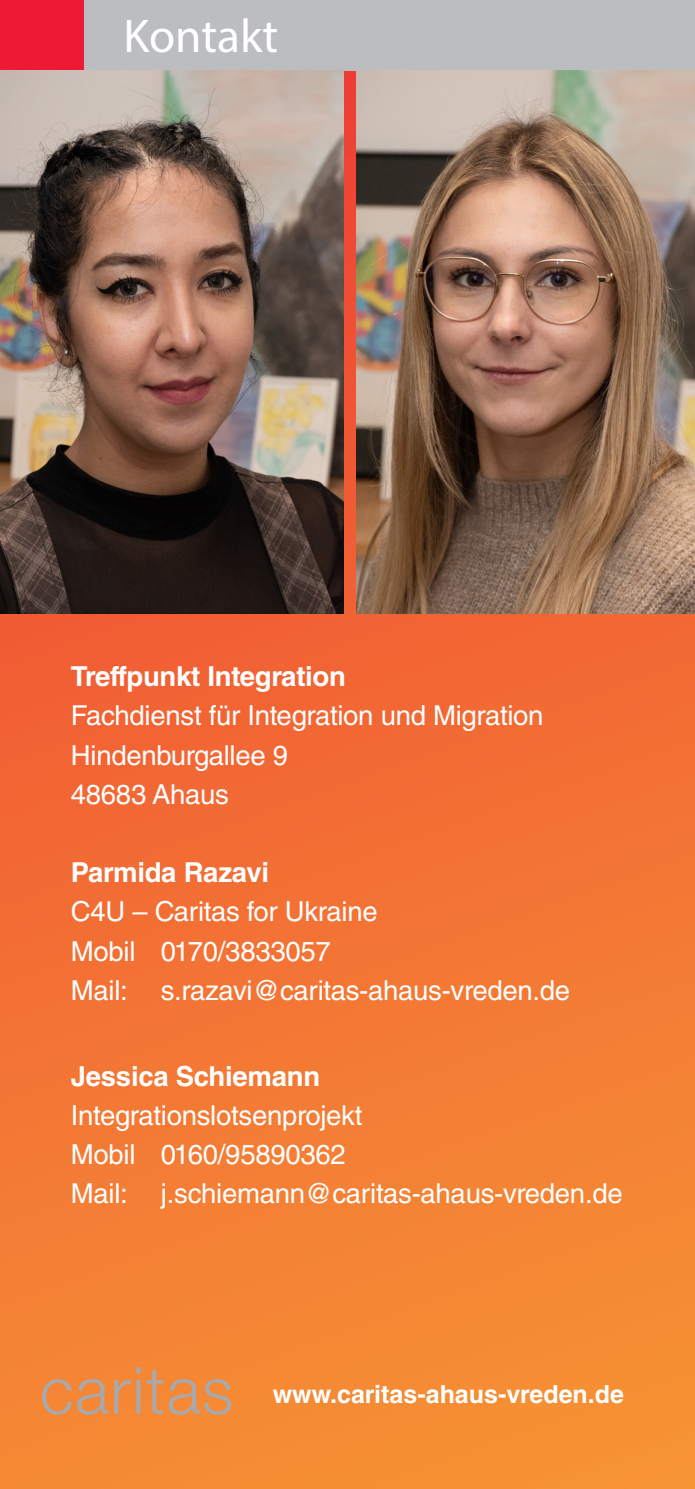
<style>
.page{position:relative;width:695px;height:1489px;background:#fff}
.page>*{position:absolute;margin:0;border:0;box-sizing:border-box;transform-origin:0 0}
.t1{font:47.5px "Myriad Pro";color:#fff}
.t2{font:27.5px "Helvetica LT Std";letter-spacing:-.01em;color:#fff}
.t3{font:700 27.5px "Helvetica LT Std";letter-spacing:-.01em;color:#fff}
.t4{font:700 25px "Helvetica LT Std";color:#fff}
</style>
<div class="page">
<div style="left:0;top:0;width:694px;height:1488px;background:linear-gradient(to bottom,#ee3d34,#f69235)"></div>
<div style="left:63px;top:0;width:631px;height:71px;background:#bcbdc0"></div>
<svg style="left:42px;top:1378px;width:66px;height:36px;background:#dd9059"></svg>
<svg style="left:114px;top:1379px;width:17px;height:34px"></svg>
<svg style="left:136px;top:1367px;width:4px;height:6px"></svg>
<svg style="left:136px;top:1379px;width:4px;height:34px"></svg>
<svg style="left:146px;top:1369px;width:17px;height:44px"></svg>
<svg style="left:169px;top:1378px;width:62px;height:36px;background:#da935d"></svg>
<div style="left:0;top:0;width:83px;height:71px;background:#ed1a33"></div>
<img style="left:0;top:71px;width:343px;height:542px">
<img style="left:356px;top:71px;width:338px;height:542px">
<p class="t1" style="left:123px;top:7px;width:156px">Kontakt</p>
<p class="t3" style="left:71px;top:659px;width:276px">Treffpunkt Integration</p>
<p class="t2" style="left:71px;top:699px;width:474px">Fachdienst für Integration und Migration</p>
<p class="t2" style="left:71px;top:739px;width:219px">Hindenburgallee 9</p>
<p class="t2" style="left:71px;top:778px;width:159px">48683 Ahaus</p>
<p class="t3" style="left:71px;top:855px;width:200px">Parmida Razavi</p>
<p class="t2" style="left:71px;top:895px;width:308px">C4U – Caritas for Ukraine</p>
<p class="t2" style="left:71px;top:934px;width:261px">Mobil 0170/3833057</p>
<p class="t2" style="left:71px;top:974px;width:500px">Mail: s.razavi@caritas-ahaus-vreden.de</p>
<p class="t3" style="left:71px;top:1059px;width:251px">Jessica Schiemann</p>
<p class="t2" style="left:71px;top:1099px;width:293px">Integrationslotsenprojekt</p>
<p class="t2" style="left:71px;top:1138px;width:276px">Mobil 0160/95890362</p>
<p class="t2" style="left:71px;top:1177px;width:553px">Mail: j.schiemann@caritas-ahaus-vreden.de</p>
<p class="t4" style="left:273px;top:1378px;width:353px">www.caritas-ahaus-vreden.de</p>
</div>
